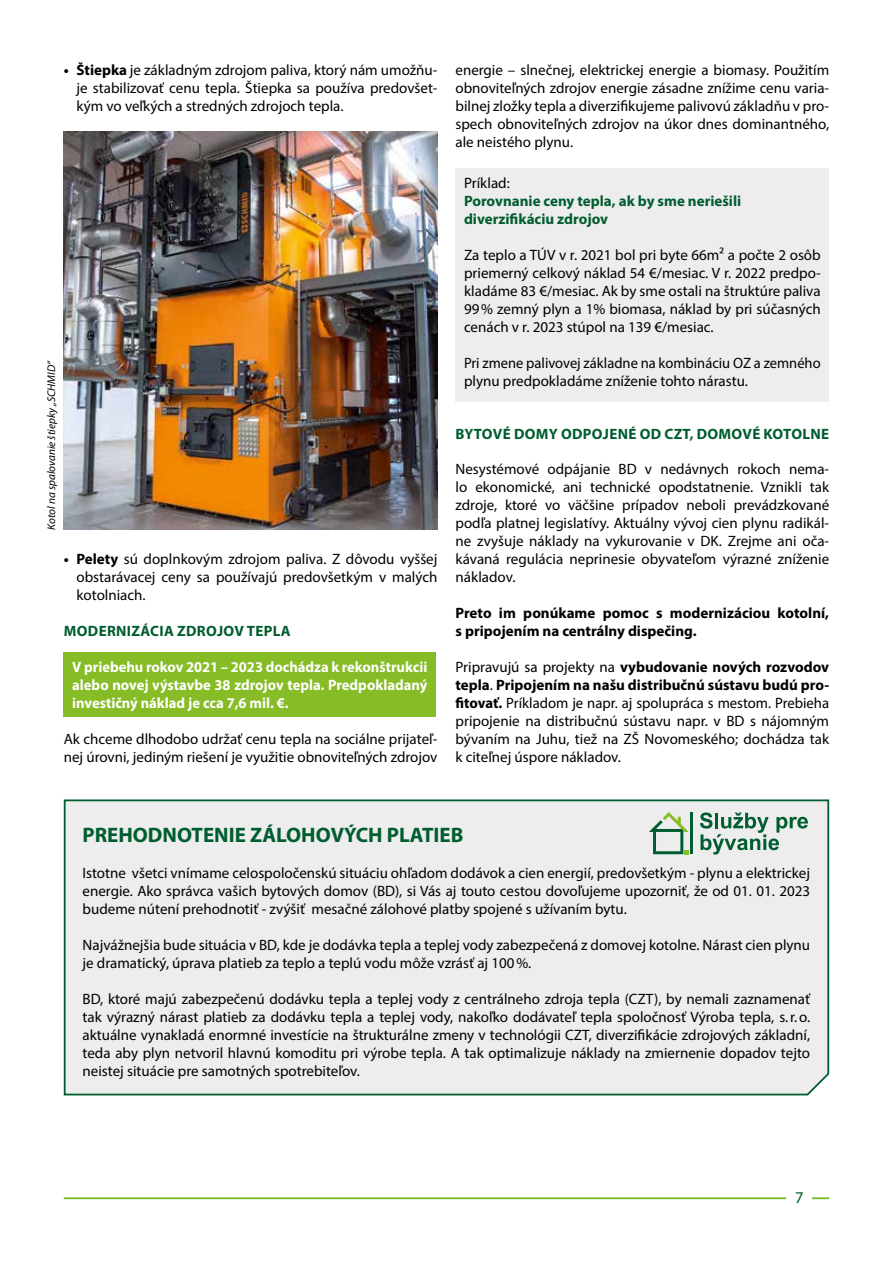
<style>
.page{position:relative;width:893px;height:1263px;background:#fff}
.page>*{position:absolute;margin:0;border:0;box-sizing:border-box;transform-origin:0 0}
.t1{font:700 21px "Myriad Pro";color:#005d2f}
.t2{font:16.5px "Myriad Pro";color:#005d2f}
.t3{font:15px/18px "Myriad Pro";color:#000;text-align:justify}
.t4{font:700 15px/18px "Myriad Pro";color:#fff;text-align:justify}
.t5{font:700 15px/18px "Myriad Pro";color:#000}
.t6{font:700 15px "Myriad Pro";letter-spacing:.02em;color:#005d2f}
.t7{font:700 15px/18px "Myriad Pro";color:#005d2f}
.t8{font:italic 11.25px "Myriad Pro";color:#000}
.s1{font-weight:700}
</style>
<div class="page">
<hr style="left:64px;top:1197px;width:765px;height:2px;background:#76b82a">
<div style="left:787px;top:1180px;width:25px;height:33px;background:#fff"></div>
<div style="left:64px;top:652px;width:372px;height:65px;background:#86bc25"></div>
<div style="left:455px;top:168px;width:374px;height:234px;background:#ededed"></div>
<img style="left:64px;top:132px;width:373px;height:398px">
<div style="left:63px;top:799px;width:767px;height:297px;background:#ededed"></div>
<hr style="left:690px;top:812px;width:3px;height:42px;background:#005d2f">
<svg style="left:649px;top:812px;width:40px;height:42px;background:#b6cdb8"></svg>
<svg style="left:700px;top:812px;width:108px;height:42px;background:#acc5b9"></svg>
<p class="t3" style="left:77px;top:61px;width:362px;text-indent:-13px"><span class="s1">• Štiepka</span> je základným zdrojom paliva, ktorý nám umožňu&shy;je stabilizovať cenu tepla. Štiepka sa používa predovšet&shy;kým vo veľkých a stredných zdrojoch tepla.</p>
<p class="t8" style="left:44px;top:530px;width:171px;rotate:-90deg">Kotol na spalovanie štiepky „SCHMID“</p>
<p class="t3" style="left:77px;top:550px;width:362px;text-indent:-13px"><span class="s1">• Pelety</span> sú doplnkovým zdrojom paliva. Z dôvodu vyššej obstarávacej ceny sa používajú predovšetkým v malých kotolniach.</p>
<p class="t6" style="left:64px;top:621px;width:228px">MODERNIZÁCIA ZDROJOV TEPLA</p>
<p class="t4" style="left:72px;top:657px;width:357px">V priebehu rokov 2021 – 2023 dochádza k rekonštrukcii alebo novej výstavbe 38 zdrojov tepla. Predpokladaný investičný náklad je cca 7,6 mil. €.</p>
<p class="t3" style="left:64px;top:730px;width:375px">Ak chceme dlhodobo udržať cenu tepla na sociálne prijateľ&shy;nej úrovni, jediným riešení je využitie obnoviteľných zdrojov</p>
<p class="t3" style="left:455px;top:61px;width:375px">energie – slnečnej, elektrickej energie a biomasy. Použitím obnoviteľných zdrojov energie zásadne znížime cenu varia&shy;bilnej zložky tepla a diverzifikujeme palivovú základňu v pro&shy;spech obnoviteľných zdrojov na úkor dnes dominantného, ale neistého plynu.</p>
<p class="t3" style="left:464px;top:174px;width:47px">Príklad:</p>
<p class="t7" style="left:464px;top:191px;width:279px">Porovnanie ceny tepla, ak by sme neriešili diverzifikáciu zdrojov</p>
<p class="t3" style="left:464px;top:246px;width:358px">Za teplo a TÚV v r. 2021 bol pri byte 66m² a počte 2 osôb priemerný celkový náklad 54 €/mesiac. V r. 2022 predpo&shy;kladáme 83 €/mesiac. Ak by sme ostali na štruktúre paliva 99% zemný plyn a 1% biomasa, náklad by pri súčasných cenách v r. 2023 stúpol na 139 €/mesiac.</p>
<p class="t3" style="left:464px;top:354px;width:358px">Pri zmene palivovej základne na kombináciu OZ a zemného plynu predpokladáme zníženie tohto nárastu.</p>
<p class="t6" style="left:456px;top:425px;width:375px">BYTOVÉ DOMY ODPOJENÉ OD CZT, DOMOVÉ KOTOLNE</p>
<p class="t3" style="left:455px;top:460px;width:375px">Nesystémové odpájanie BD v nedávnych rokoch nema&shy;lo ekonomické, ani technické opodstatnenie. Vznikli tak zdroje, ktoré vo väčšine prípadov neboli prevádzkované podľa platnej legislatívy. Aktuálny vývoj cien plynu radikál&shy;ne zvyšuje náklady na vykurovanie v DK. Zrejme ani oča&shy;kávaná regulácia neprinesie obyvateľom výrazné zníženie nákladov.</p>
<p class="t5" style="left:455px;top:603px;width:375px">Preto im ponúkame pomoc s modernizáciou kotolní, s pripojením na centrálny dispečing.</p>
<p class="t3" style="left:455px;top:658px;width:375px">Pripravujú sa projekty na <span class="s1">vybudovanie nových rozvodov tepla</span>. <span class="s1">Pripojením na našu distribučnú sústavu budú pro&shy;fitovať.</span> Príkladom je napr. aj spolupráca s mestom. Prebieha pripojenie na distribučnú sústavu napr. v BD s nájomným bývaním na Juhu, tiež na ZŠ Novomeského; dochádza tak k citeľnej úspore nákladov.</p>
<h1 class="t1" style="left:83px;top:821px;width:382px">PREHODNOTENIE ZÁLOHOVÝCH PLATIEB</h1>
<p class="t3" style="left:83px;top:863px;width:729px">Istotne všetci vnímame celospoločenskú situáciu ohľadom dodávok a cien energií, predovšetkým - plynu a elektrickej energie. Ako správca vašich bytových domov (BD), si Vás aj touto cestou dovoľujeme upozorniť, že od 01. 01. 2023 budeme nútení prehodnotiť - zvýšiť mesačné zálohové platby spojené s užívaním bytu.</p>
<p class="t3" style="left:83px;top:935px;width:729px">Najvážnejšia bude situácia v BD, kde je dodávka tepla a teplej vody zabezpečená z domovej kotolne. Nárast cien plynu je dramatický, úprava platieb za teplo a teplú vodu môže vzrásť aj 100%.</p>
<p class="t3" style="left:83px;top:989px;width:729px">BD, ktoré majú zabezpečenú dodávku tepla a teplej vody z centrálneho zdroja tepla (CZT), by nemali zaznamenať tak výrazný nárast platieb za dodávku tepla a teplej vody, nakoľko dodávateľ tepla spoločnosť Výroba tepla, s.r.o. aktuálne vynakladá enormné investície na štrukturálne zmeny v technológii CZT, diverzifikácie zdrojových základní, teda aby plyn netvoril hlavnú komoditu pri výrobe tepla. A tak optimalizuje náklady na zmiernenie dopadov tejto neistej situácie pre samotných spotrebiteľov.</p>
<p class="t2" style="left:795px;top:1187px;width:10px">7</p>
</div>
